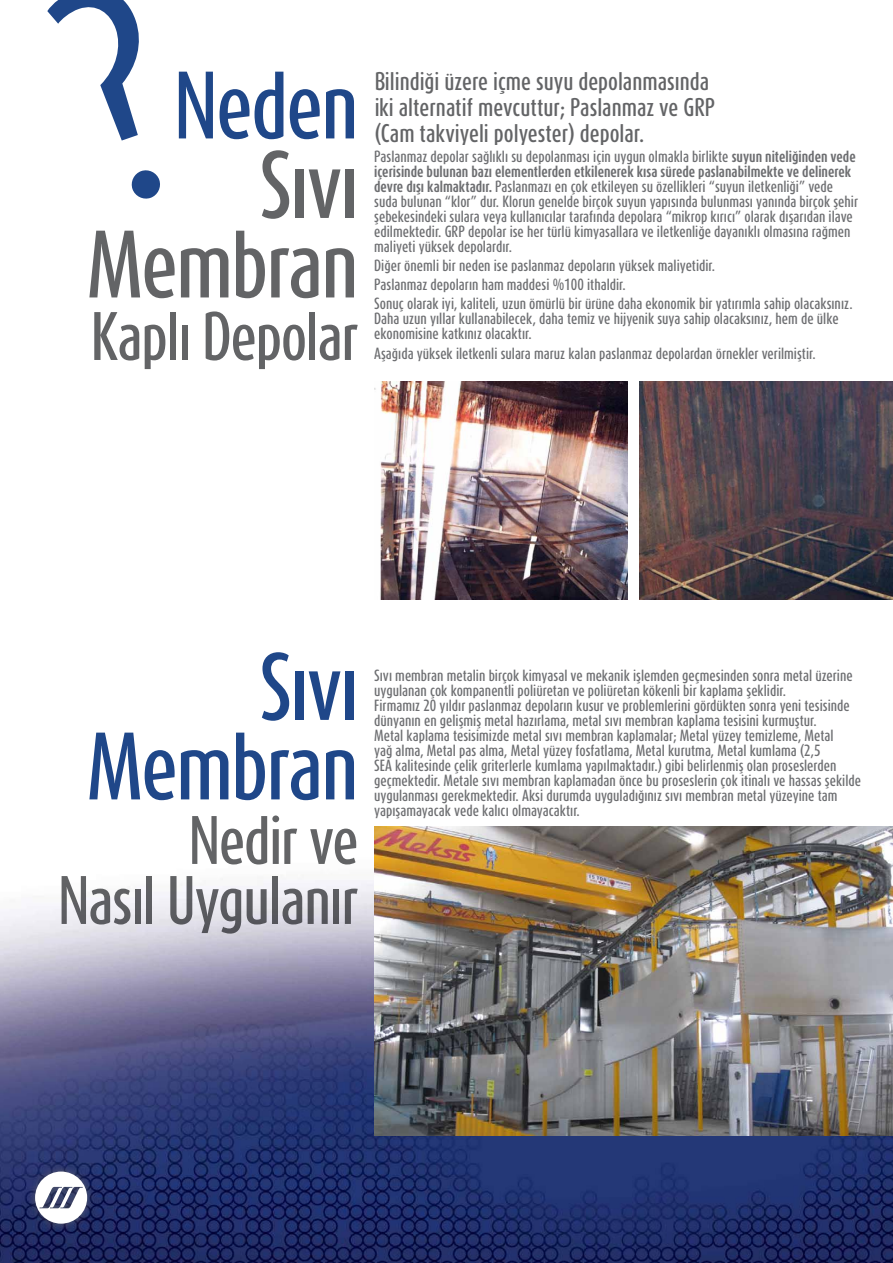
<style>
.page{position:relative;width:893px;height:1263px;background:#fff}
.page>*{position:absolute;margin:0;border:0;box-sizing:border-box;transform-origin:0 0}
.t1{font:500 79.5px/79.5px "Dax Compact";letter-spacing:-.025em;color:#1f4789;text-align:right}
.t2{font:500 79.5px/79.5px "Dax Compact";letter-spacing:-.025em;color:#636466;text-align:right}
.t3{font:500 57px/60px "Dax Compact";letter-spacing:-.025em;color:#636466;text-align:right}
.t4{font:500 21.3px/26px "Dax Compact";color:#636466}
.t5{font:500 13.5px/15px "Dax Compact";color:#6d6e71}
.s1{font-weight:700}
</style>
<div class="page">
<img style="left:0;top:381px;width:893px;height:882px">
<img style="left:374px;top:827px;width:519px;height:309px">
<img style="left:374px;top:381px;width:253px;height:219px">
<img style="left:640px;top:381px;width:253px;height:219px">
<div style="left:27px;top:1164px;width:68px;height:67px;background:#636466;opacity:.75"></div>
<svg style="left:35px;top:1171px;width:52px;height:53px"></svg>
<h1 class="t1" style="left:174px;top:65px;width:186px">Neden</h1>
<h1 class="t2" style="left:86px;top:144px;width:274px">Sıvı<br>Membran</h1>
<h2 class="t3" style="left:91px;top:305px;width:270px">Kaplı Depolar</h2>
<h3 class="t4" style="left:374px;top:67px;width:343px">Bilindiği üzere içme suyu depolanmasında iki alternatif mevcuttur; Paslanmaz ve GRP (Cam takviyeli polyester) depolar.</h3>
<p class="t5" style="left:374px;top:148px;width:485px">Paslanmaz depolar sağlıklı su depolanması için uygun olmakla birlikte <span class="s1">suyun niteliğinden vede içerisinde bulunan bazı elementlerden etkilenerek kısa sürede paslanabilmekte ve delinerek devre dışı kalmaktadır.</span> Paslanmazı en çok etkileyen su özellikleri “suyun iletkenliği” vede suda bulunan “klor” dur. Klorun genelde birçok suyun yapısında bulunması yanında birçok şehir şebekesindeki sulara veya kullanıcılar tarafında depolara “mikrop kırıcı” olarak dışarıdan ilave edilmektedir. GRP depolar ise her türlü kimyasallara ve iletkenliğe dayanıklı olmasına rağmen maliyeti yüksek depolardır.</p>
<p class="t5" style="left:374px;top:256px;width:480px;line-height:19.2px">Diğer önemli bir neden ise paslanmaz depoların yüksek maliyetidir.<br>Paslanmaz depoların ham maddesi %100 ithaldir.<br>Sonuç olarak iyi, kaliteli, uzun ömürlü bir ürüne daha ekonomik bir yatırımla sahip olacaksınız.</p>
<p class="t5" style="left:374px;top:311px;width:466px">Daha uzun yıllar kullanabilecek, daha temiz ve hijyenik suya sahip olacaksınız, hem de ülke ekonomisine katkınız olacaktır.</p>
<p class="t5" style="left:374px;top:345px;width:443px">Aşağıda yüksek iletkenli sulara maruz kalan paslanmaz depolardan örnekler verilmiştir.</p>
<h1 class="t1" style="left:86px;top:646px;width:274px">Sıvı<br>Membran</h1>
<h2 class="t3" style="left:58px;top:809px;width:302px">Nedir ve<br>Nasıl Uygulanır</h2>
<p class="t5" style="left:374px;top:667px;width:488px">Sıvı membran metalin birçok kimyasal ve mekanik işlemden geçmesinden sonra metal üzerine uygulanan çok kompanentli poliüretan ve poliüretan kökenli bir kaplama şeklidir.<br>Firmamız 20 yıldır paslanmaz depoların kusur ve problemlerini gördükten sonra yeni tesisinde dünyanın en gelişmiş metal hazırlama, metal sıvı membran kaplama tesisini kurmuştur.<br>Metal kaplama tesisimizde metal sıvı membran kaplamalar; Metal yüzey temizleme, Metal<br>yağ alma, Metal pas alma, Metal yüzey fosfatlama, Metal kurutma, Metal kumlama (2,5<br>SEA kalitesinde çelik griterlerle kumlama yapılmaktadır.) gibi belirlenmiş olan proseslerden geçmektedir. Metale sıvı membran kaplamadan önce bu proseslerin çok itinalı ve hassas şekilde uygulanması gerekmektedir. Aksi durumda uyguladığınız sıvı membran metal yüzeyine tam yapışamayacak vede kalıcı olmayacaktır.</p>
</div>
